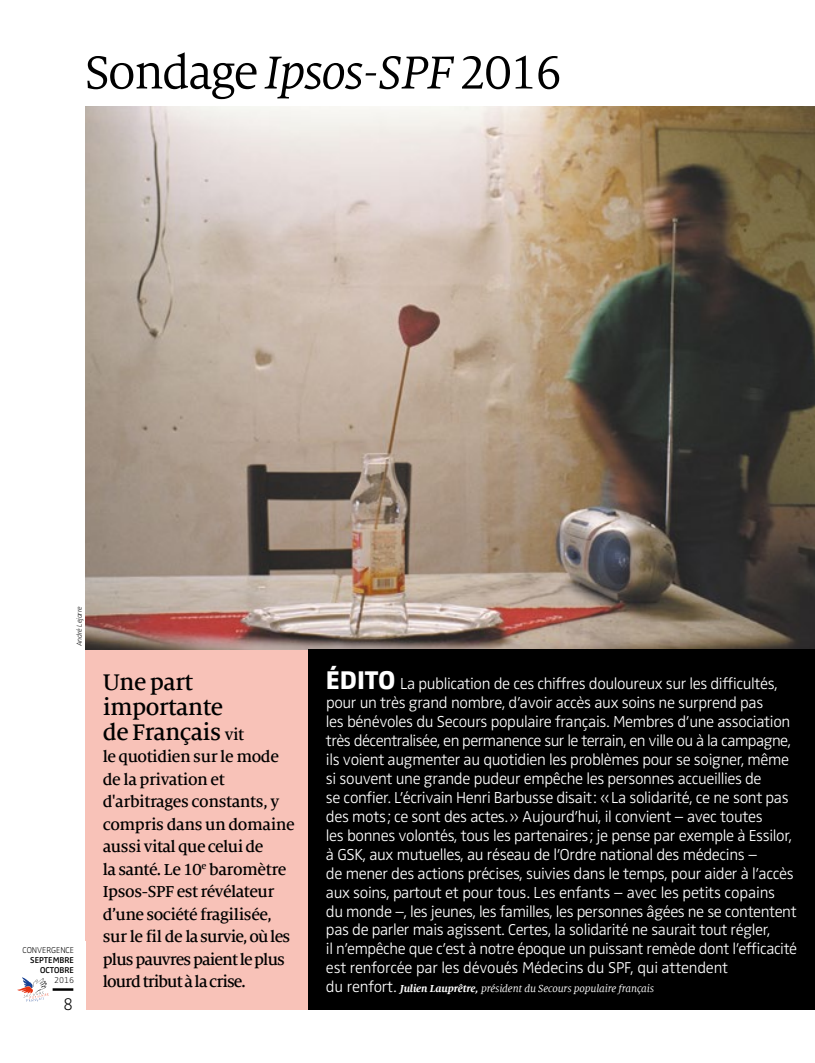
<style>
.page{position:relative;width:815px;height:1063px;background:#fff}
.page>*{position:absolute;margin:0;border:0;box-sizing:border-box;transform-origin:0 0}
.t1{font:51.25px "Milo Serif Offc";letter-spacing:-.035em;color:#000}
.t2{font:500 25px/25px "Milo Serif Offc";letter-spacing:-.02em;color:#000}
.t3{font:500 17.5px/22.5px "Milo Serif Offc";letter-spacing:-.025em;color:#000}
.t4{font:300 expanded 17.5px "Zwo OT";color:#000}
.t5{font:300 16.38px/19px "Zwo OT";letter-spacing:-.02em;color:#fff}
.t6{font:300 16.25px/18.8px "Zwo OT";letter-spacing:-.02em;color:#fff}
.t7{font:italic 11.25px "Milo Serif Offc";letter-spacing:-.01em;color:#fff}
.t8{font:600 8.75px/10px "Zwo OT";color:#000;text-align:right}
.t9{font:300 expanded 8.75px "Zwo OT";color:#000}
.t10{font:italic 300 expanded 7.5px "Zwo OT";letter-spacing:-.02em;color:#000}
.s1{font-style:italic}
.s2{font-size:17.5px}
.s3{font-weight:800;font-size:26.5px}
.s4{font-size:16.38px}
.s5{font-family:"Zwo OT";font-weight:300;font-style:normal;font-size:16.25px}
.s6{font-weight:700}
</style>
<div class="page">
<div style="left:85px;top:641px;width:730px;height:369px;background:#f8c2b8"></div>
<img style="left:85px;top:106px;width:730px;height:544px">
<div style="left:308px;top:650px;width:507px;height:360px;background:#000"></div>
<hr style="left:53px;top:988px;width:20px;height:3px;background:#000">
<svg style="left:17px;top:977px;width:32px;height:25px"></svg>
<h1 class="t1" style="left:85px;top:46px;width:479px">Sondage <span class="s1">Ipsos-SPF</span> 2016</h1>
<p class="t10" style="left:75px;top:646px;width:41px;rotate:-90deg">André Lejarre</p>
<p class="t9" style="left:23px;top:945px;width:53px">CONVERGENCE</p>
<p class="t8" style="left:30px;top:955px;width:45px">SEPTEMBRE<br>OCTOBRE</p>
<p class="t9" style="left:54px;top:975px;width:21px">2016</p>
<p class="t4" style="left:63px;top:994px;width:12px">8</p>
<h2 class="t2" style="left:103px;top:670px;width:143px">Une part importante de Français <span class="s2">vit</span></h2>
<p class="t3" style="left:103px;top:746px;width:194px">le quotidien sur le mode de la privation et d'arbitrages constants, y compris dans un domaine aussi vital que celui de<br>la santé. Le 10<sup>e</sup> baromètre<br>Ipsos-SPF est révélateur d’une société fragilisée, sur le fil de la survie, où les plus pauvres paient le plus lourd tribut à la crise.</p>
<p class="t5" style="left:326px;top:675px;width:472px"><span class="s3">ÉDITO</span> La publication de ces chiffres douloureux sur les difficultés, pour un très grand nombre, d’avoir accès aux soins ne surprend pas<br>les bénévoles du Secours populaire français. Membres d’une association très décentralisée, en permanence sur le terrain, en ville ou à la campagne, ils voient augmenter au quotidien les problèmes pour se soigner, même si souvent une grande pudeur empêche les personnes accueillies de<br>se confier. L’écrivain Henri Barbusse disait: «La solidarité, ce ne sont pas des mots; ce sont des actes.» Aujourd’hui, il convient – avec toutes<br>les bonnes volontés, tous les partenaires; je pense par exemple à Essilor, à GSK, aux mutuelles, au réseau de l’Ordre national des médecins –<br>de mener des actions précises, suivies dans le temps, pour aider à l’accès aux soins, partout et pour tous. Les enfants – avec les petits copains<br>du monde –, les jeunes, les familles, les personnes âgées ne se contentent</p>
<p class="t6" style="left:326px;top:921px;width:473px"><span class="s4">pas de parler mais agissent.</span> Certes, la solidarité ne saurait tout régler,<br>il n’empêche que c’est à notre époque un puissant remède dont l’efficacité est renforcée par les dévoués Médecins du SPF, qui attendent</p>
<p class="t7" style="left:326px;top:982px;width:330px"><span class="s5">du renfort.</span> <span class="s6">Julien Lauprêtre,</span> président du Secours populaire français</p>
</div>
